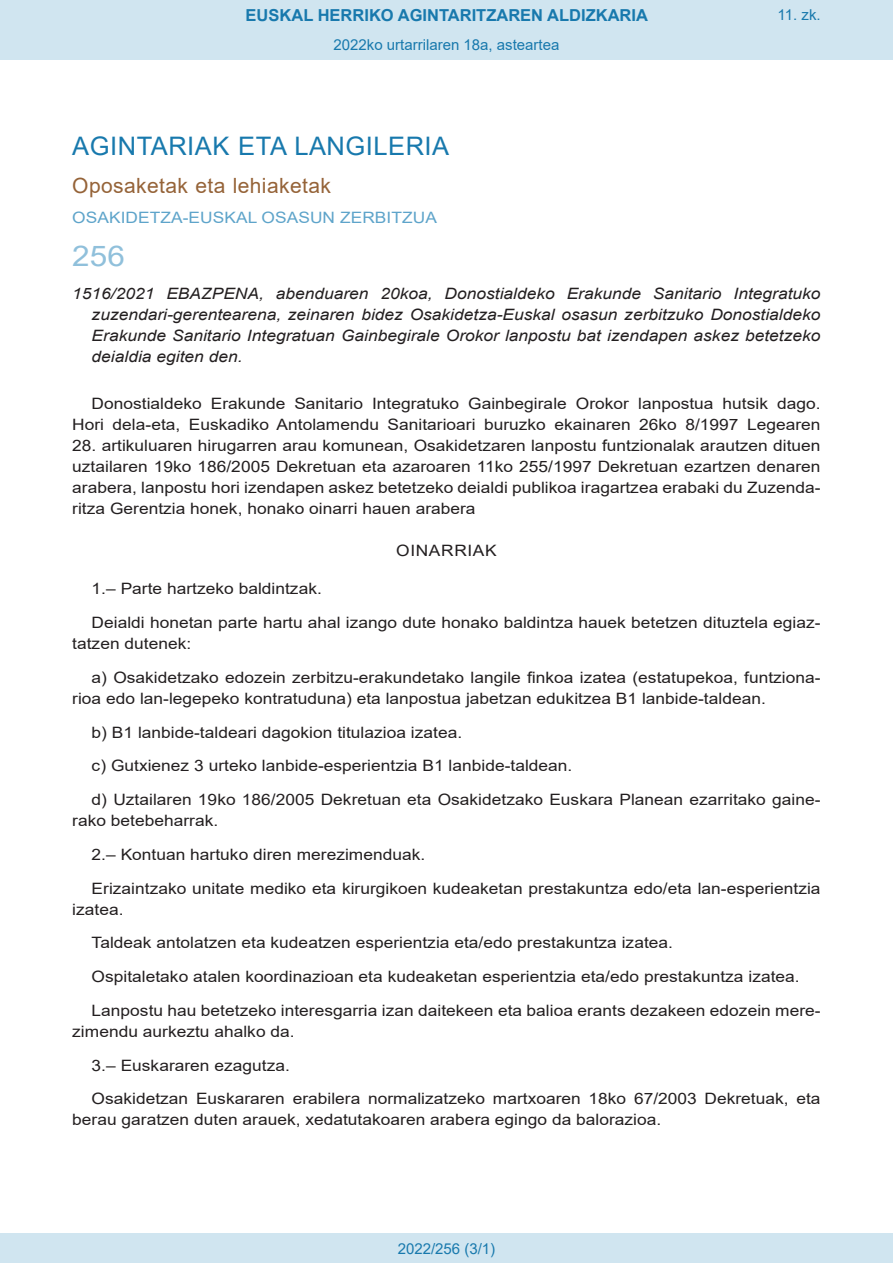
<style>
.page{position:relative;width:893px;height:1263px;background:#fff}
.page>*{position:absolute;margin:0;border:0;box-sizing:border-box;transform-origin:0 0}
.BOPVOrden{font:28.5px "Arial";color:#90c0db;scale:1.11 1}
.BOPVSeccion{font:25.5px "Arial";letter-spacing:.02em;color:#1879ad}
.BOPVSubseccion{font:21px "Arial";letter-spacing:.02em;color:#956338}
.t1{font:700 16.5px "Arial";color:#1879ad}
.BOPVDetalle{font:15.6px/21px "Arial";color:#231f20;scale:1.11 1}
.BOPVTitulo{font:italic 15.6px/21px "Arial";color:#231f20;text-align:justify;scale:1.11 1}
.BOPVOrganismo{font:15.6px "Arial";letter-spacing:.005em;color:#5ea4ca;scale:1.11 1}
.BOPVClave{font:15.6px "Arial";letter-spacing:.035em;color:#231f20;scale:1.11 1}
.Paginacion_Centro{font:15px "Arial";color:#1879ad}
</style>
<div class="page">
<div style="left:0;top:0;width:893px;height:60px;background:#d0e5f0"></div>
<div style="left:0;top:1233px;width:893px;height:30px;background:#d0e5f0"></div>
<p class="t1" style="left:246px;top:3px;width:404px">EUSKAL HERRIKO AGINTARITZAREN ALDIZKARIA</p>
<p class="Paginacion_Centro" style="left:333px;top:35px;width:227px">2022ko urtarrilaren 18a, asteartea</p>
<p class="Paginacion_Centro" style="left:778px;top:5px;width:45px">11. zk.</p>
<p class="BOPVSeccion" style="left:72px;top:128px;width:378px">AGINTARIAK ETA LANGILERIA</p>
<p class="BOPVSubseccion" style="left:72px;top:171px;width:260px">Oposaketak eta lehiaketak</p>
<p class="BOPVOrganismo" style="left:72px;top:207px;width:330px">OSAKIDETZA-EUSKAL OSASUN ZERBITZUA</p>
<p class="BOPVOrden" style="left:72px;top:236px;width:49px">256</p>
<p class="BOPVTitulo" style="left:92px;top:284px;width:658px;text-indent:-19px">1516/2021 EBAZPENA, abenduaren 20koa, Donostialdeko Erakunde Sanitario Integratuko zuzendari-gerentearena, zeinaren bidez Osakidetza-Euskal osasun zerbitzuko Donostialdeko Erakunde Sanitario Integratuan Gainbegirale Orokor lanpostu bat izendapen askez betetzeko deialdia egiten den.</p>
<p class="BOPVDetalle" style="left:72px;top:393px;width:676px;text-align:right">Donostialdeko Erakunde Sanitario Integratuko Gainbegirale Orokor lanpostua hutsik dago.<br>Hori dela-eta, Euskadiko Antolamendu Sanitarioari buruzko ekainaren 26ko 8/1997 Legearen</p>
<p class="BOPVDetalle" style="left:72px;top:435px;width:676px;text-align:justify">28. artikuluaren hirugarren arau komunean, Osakidetzaren lanpostu funtzionalak arautzen dituen uztailaren 19ko 186/2005 Dekretuan eta azaroaren 11ko 255/1997 Dekretuan ezartzen denaren arabera, lanpostu hori izendapen askez betetzeko deialdi publikoa iragartzea erabaki du Zuzenda&shy;ritza Gerentzia honek, honako oinarri hauen arabera</p>
<p class="BOPVClave" style="left:396px;top:540px;width:92px">OINARRIAK</p>
<p class="BOPVDetalle" style="left:92px;top:578px;width:209px">1.– Parte hartzeko baldintzak.</p>
<p class="BOPVDetalle" style="left:72px;top:612px;width:676px;text-indent:19px">Deialdi honetan parte hartu ahal izango dute honako baldintza hauek betetzen dituztela egiaz&shy;tatzen dutenek:</p>
<p class="BOPVDetalle" style="left:72px;top:667px;width:676px;text-indent:19px">a) Osakidetzako edozein zerbitzu-erakundetako langile finkoa izatea (estatupekoa, funtziona&shy;rioa edo lan-legepeko kontratuduna) eta lanpostua jabetzan edukitzea B1 lanbide-taldean.</p>
<p class="BOPVDetalle" style="left:92px;top:721px;width:335px">b) B1 lanbide-taldeari dagokion titulazioa izatea.</p>
<p class="BOPVDetalle" style="left:92px;top:755px;width:435px">c) Gutxienez 3 urteko lanbide-esperientzia B1 lanbide-taldean.</p>
<p class="BOPVDetalle" style="left:72px;top:789px;width:676px;text-indent:19px">d) Uztailaren 19ko 186/2005 Dekretuan eta Osakidetzako Euskara Planean ezarritako gaine&shy;rako betebeharrak.</p>
<p class="BOPVDetalle" style="left:92px;top:844px;width:302px">2.– Kontuan hartuko diren merezimenduak.</p>
<p class="BOPVDetalle" style="left:72px;top:877px;width:676px;text-indent:19px">Erizaintzako unitate mediko eta kirurgikoen kudeaketan prestakuntza edo/eta lan-esperientzia izatea.</p>
<p class="BOPVDetalle" style="left:92px;top:932px;width:525px">Taldeak antolatzen eta kudeatzen esperientzia eta/edo prestakuntza izatea.</p>
<p class="BOPVDetalle" style="left:92px;top:966px;width:639px">Ospitaletako atalen koordinazioan eta kudeaketan esperientzia eta/edo prestakuntza izatea.</p>
<p class="BOPVDetalle" style="left:72px;top:1000px;width:676px;text-indent:19px">Lanpostu hau betetzeko interesgarria izan daitekeen eta balioa erants dezakeen edozein mere&shy;zimendu aurkeztu ahalko da.</p>
<p class="BOPVDetalle" style="left:92px;top:1054px;width:180px">3.– Euskararen ezagutza.</p>
<p class="BOPVDetalle" style="left:72px;top:1088px;width:676px;text-indent:19px">Osakidetzan Euskararen erabilera normalizatzeko martxoaren 18ko 67/2003 Dekretuak, eta berau garatzen duten arauek, xedatutakoaren arabera egingo da balorazioa.</p>
<p class="Paginacion_Centro" style="left:398px;top:1238px;width:99px">2022/256 (3/1)</p>
</div>
